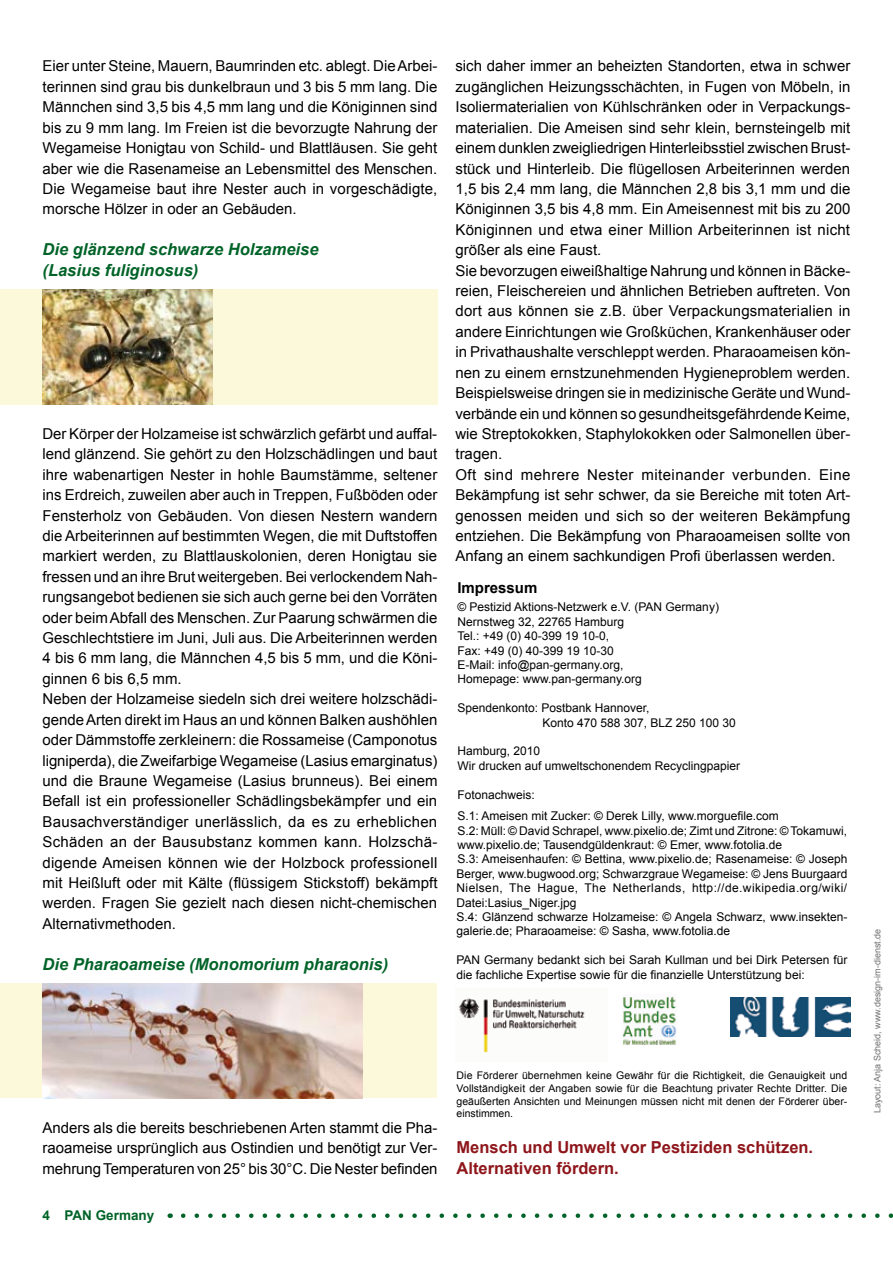
<style>
.page{position:relative;width:893px;height:1263px;background:#fff}
.page>*{position:absolute;margin:0;border:0;box-sizing:border-box;transform-origin:0 0}
.t1{font:italic 700 16.5px/20.4px "Arial";color:#006328}
.t2{font:700 16.5px/20.4px "Arial";color:#8e161b}
.t3{font:15px/20.4px "Arial";color:#000;text-align:justify}
.t4{font:700 15px "Arial";color:#000}
.t5{font:700 13.5px "Arial";color:#006328}
.t6{font:12px/14.4px "Arial";color:#000}
.t7{font:10.5px/12.6px "Arial";color:#000;text-align:justify}
.t8{font:9px "Arial";color:#707173}
</style>
<div class="page">
<img style="left:458px;top:998px;width:127px;height:55px">
<img style="left:622px;top:996px;width:55px;height:49px">
<img style="left:731px;top:997px;width:119px;height:40px">
<div style="left:0;top:289px;width:438px;height:115px;background:#fcf9db"></div>
<img style="left:43px;top:289px;width:170px;height:115px">
<div style="left:0;top:983px;width:437px;height:115px;background:#fcf9db"></div>
<img style="left:43px;top:983px;width:319px;height:115px">
<svg style="left:183px;top:1213px;width:710px;height:5px"></svg>
<p class="t3" style="left:43px;top:56px;width:397px">Eier unter Steine, Mauern, Baumrinden etc. ablegt. Die Arbei&shy;terinnen sind grau bis dunkelbraun und 3 bis 5 mm lang. Die Männchen sind 3,5 bis 4,5 mm lang und die Königinnen sind bis zu 9 mm lang. Im Freien ist die bevorzugte Nahrung der Wegameise Honigtau von Schild- und Blattläusen. Sie geht aber wie die Rasenameise an Lebensmittel des Menschen.<br>Die Wegameise baut ihre Nester auch in vorgeschädigte, morsche Hölzer in oder an Gebäuden.</p>
<p class="t1" style="left:43px;top:240px;width:278px">Die glänzend schwarze Holzameise (Lasius fuliginosus)</p>
<p class="t3" style="left:43px;top:423px;width:397px;text-align:left">Der Körper der Holzameise ist schwärzlich gefärbt und auffal&shy;lend glänzend. Sie gehört zu den Holzschädlingen und baut ihre wabenartigen Nester in hohle Baumstämme, seltener ins Erdreich, zuweilen aber auch in Treppen, Fußböden oder Fensterholz von Gebäuden. Von diesen Nestern wandern die Arbeiterinnen auf bestimmten Wegen, die mit Duftstoffen markiert werden, zu Blattlauskolonien, deren Honigtau sie fressen und an ihre Brut weitergeben. Bei verlockendem Nah&shy;rungsangebot bedienen sie sich auch gerne bei den Vorräten oder beim Abfall des Menschen. Zur Paarung schwärmen die Geschlechtstiere im Juni, Juli aus. Die Arbeiterinnen werden 4 bis 6 mm lang, die Männchen 4,5 bis 5 mm, und die Köni&shy;ginnen 6 bis 6,5 mm.<br>Neben der Holzameise siedeln sich drei weitere holzschädi&shy;gende Arten direkt im Haus an und können Balken aushöhlen oder Dämmstoffe zerkleinern: die Rossameise (Camponotus ligniperda), die Zweifarbige Wegameise (Lasius emarginatus) und die Braune Wegameise (Lasius brunneus). Bei einem Befall ist ein professioneller Schädlingsbekämpfer und ein Bausachverständiger unerlässlich, da es zu erheblichen Schäden an der Bausubstanz kommen kann. Holzschä&shy;digende Ameisen können wie der Holzbock professionell mit Heißluft oder mit Kälte (flüssigem Stickstoff) bekämpft werden. Fragen Sie gezielt nach diesen nicht-chemischen Alternativmethoden.</p>
<p class="t1" style="left:43px;top:954px;width:347px">Die Pharaoameise (Monomorium pharaonis)</p>
<p class="t3" style="left:455px;top:56px;width:397px;text-align:left">sich daher immer an beheizten Standorten, etwa in schwer zugänglichen Heizungsschächten, in Fugen von Möbeln, in Isoliermaterialien von Kühlschränken oder in Verpackungs&shy;materialien. Die Ameisen sind sehr klein, bernsteingelb mit einem dunklen zweigliedrigen Hinterleibsstiel zwischen Brust&shy;stück und Hinterleib. Die flügellosen Arbeiterinnen werden 1,5 bis 2,4 mm lang, die Männchen 2,8 bis 3,1 mm und die Königinnen 3,5 bis 4,8 mm. Ein Ameisennest mit bis zu 200<br>Königinnen und etwa einer Million Arbeiterinnen ist nicht größer als eine Faust.<br>Sie bevorzugen eiweißhaltige Nahrung und können in Bäcke&shy;reien, Fleischereien und ähnlichen Betrieben auftreten. Von dort aus können sie z.B. über Verpackungsmaterialien in andere Einrichtungen wie Großküchen, Krankenhäuser oder in Privathaushalte verschleppt werden. Pharaoameisen kön&shy;nen zu einem ernstzunehmenden Hygieneproblem werden.<br>Beispielsweise dringen sie in medizinische Geräte und Wund&shy;verbände ein und können so gesundheitsgefährdende Keime, wie Streptokokken, Staphylokokken oder Salmonellen über&shy;tragen.<br>Oft sind mehrere Nester miteinander verbunden. Eine Bekämpfung ist sehr schwer, da sie Bereiche mit toten Art&shy;genossen meiden und sich so der weiteren Bekämpfung entziehen. Die Bekämpfung von Pharaoameisen sollte von Anfang an einem sachkundigen Profi überlassen werden.</p>
<p class="t4" style="left:457px;top:578px;width:82px">Impressum</p>
<p class="t6" style="left:457px;top:600px;width:263px">© Pestizid Aktions-Netzwerk e.V. (PAN Germany)<br>Nernstweg 32, 22765 Hamburg<br>Tel.: +49 (0) 40-399 19 10-0,<br>Fax: +49 (0) 40-399 19 10-30<br>E-Mail: info@pan-germany.org,<br>Homepage: www.pan-germany.org</p>
<p class="t6" style="left:542px;top:701px;width:195px;text-indent:-85px">Spendenkonto: Postbank Hannover,<br>Konto 470 588 307, BLZ 250 100 30</p>
<p class="t6" style="left:457px;top:744px;width:284px">Hamburg, 2010<br>Wir drucken auf umweltschonendem Recyclingpapier</p>
<p class="t6" style="left:457px;top:784px;width:323px;line-height:21.6px">Fotonachweis:<br>S.1: Ameisen mit Zucker: © Derek Lilly, www.morguefile.com</p>
<p class="t6" style="left:456px;top:823px;width:392px">S.2: Müll: © David Schrapel, www.pixelio.de; Zimt und Zitrone: © Tokamuwi, www.pixelio.de; Tausendgüldenkraut: © Emer, www.fotolia.de<br>S.3: Ameisenhaufen: © Bettina, www.pixelio.de; Rasenameise: © Joseph Berger, www.bugwood.org; Schwarzgraue Wegameise: © Jens Buurgaard Nielsen, The Hague, The Netherlands, http://de.wikipedia.org/wiki/ Datei:Lasius_Niger.jpg<br>S.4: Glänzend schwarze Holzameise: © Angela Schwarz, www.insekten&shy;galerie.de; Pharaoameise: © Sasha, www.fotolia.de</p>
<p class="t6" style="left:456px;top:953px;width:392px">PAN Germany bedankt sich bei Sarah Kullman und bei Dirk Petersen für die fachliche Expertise sowie für die finanzielle Unterstützung bei:</p>
<p class="t3" style="left:43px;top:1117px;width:397px">Anders als die bereits beschriebenen Arten stammt die Pha&shy;raoameise ursprünglich aus Ostindien und benötigt zur Ver&shy;mehrung Temperaturen von 25° bis 30°C. Die Nester befinden</p>
<p class="t5" style="left:43px;top:1206px;width:113px">4 PAN Germany</p>
<p class="t7" style="left:456px;top:1069px;width:392px">Die Förderer übernehmen keine Gewähr für die Richtigkeit, die Genauigkeit und Vollständigkeit der Angaben sowie für die Beachtung privater Rechte Dritter. Die geäußerten Ansichten und Meinungen müssen nicht mit denen der Förderer über&shy;einstimmen.</p>
<p class="t2" style="left:456px;top:1138px;width:358px">Mensch und Umwelt vor Pestiziden schützen.<br>Alternativen fördern.</p>
<p class="t8" style="left:871px;top:1113px;width:186px;rotate:-90deg">Layout: Anja Scheid, www.design-im-dienst.de</p>
</div>
